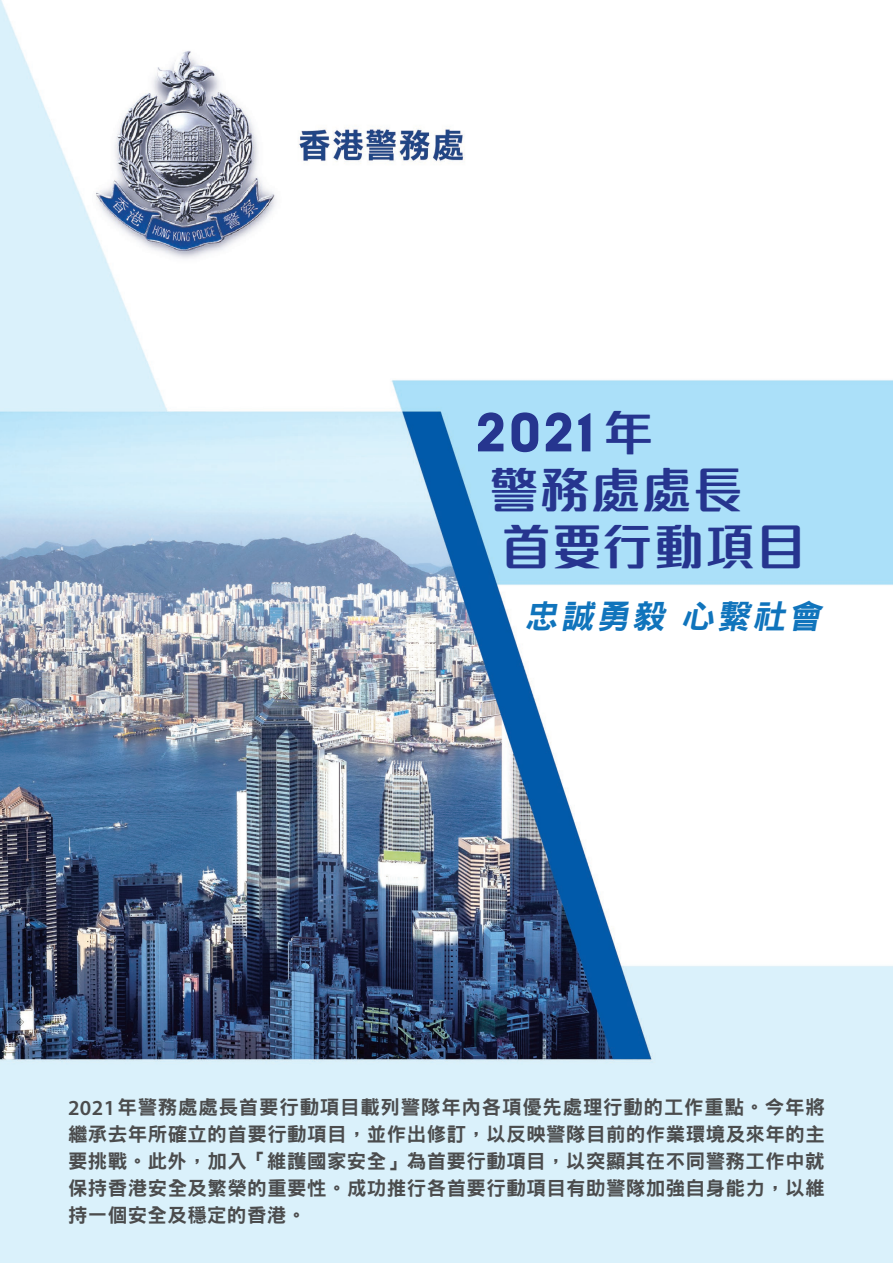
<style>
.page{position:relative;width:893px;height:1263px;background:#fff}
.page>*{position:absolute;margin:0;border:0;box-sizing:border-box;transform-origin:0 0}
.t1{font:900 54.45px "Brutal Type W00";color:#26358f}
.t2{font:700 49.5px/57px "M Finance HK";letter-spacing:.03em;color:#26358f}
.t3{font:italic 33px "DF Hei HK W9";color:#1074bc}
.t4{font:19.5px/27px "DF Hei HK W9";letter-spacing:.02em;color:#4b4c4d;text-align:justify}
.s1{font-family:"M Finance HK";font-weight:700;font-size:49.5px}
.s2{font-family:"Myriad Pro";font-weight:600;font-size:21.45px}
</style>
<div class="page">
<img style="left:0;top:0;width:893px;height:1263px">
<h1 class="t1" style="left:476px;top:399px;width:179px">2021 <span class="s1">年</span></h1>
<h1 class="t2" style="left:489px;top:458px;width:318px">警務處處長<br>首要行動項目</h1>
<p class="t3" style="left:525px;top:598px;width:304px">忠誠勇毅 心繫社會</p>
<p class="t4" style="left:68px;top:1093px;width:758px"><span class="s2">2021</span>年警務處處長首要行動項目載列警隊年內各項優先處理行動的工作重點。今年將繼承去年所確立的首要行動項目，並作出修訂，以反映警隊目前的作業環境及來年的主要挑戰。此外，加入「維護國家安全」為首要行動項目，以突顯其在不同警務工作中就保持香港安全及繁榮的重要性。成功推行各首要行動項目有助警隊加強自身能力，以維持一個安全及穩定的香港。</p>
</div>
